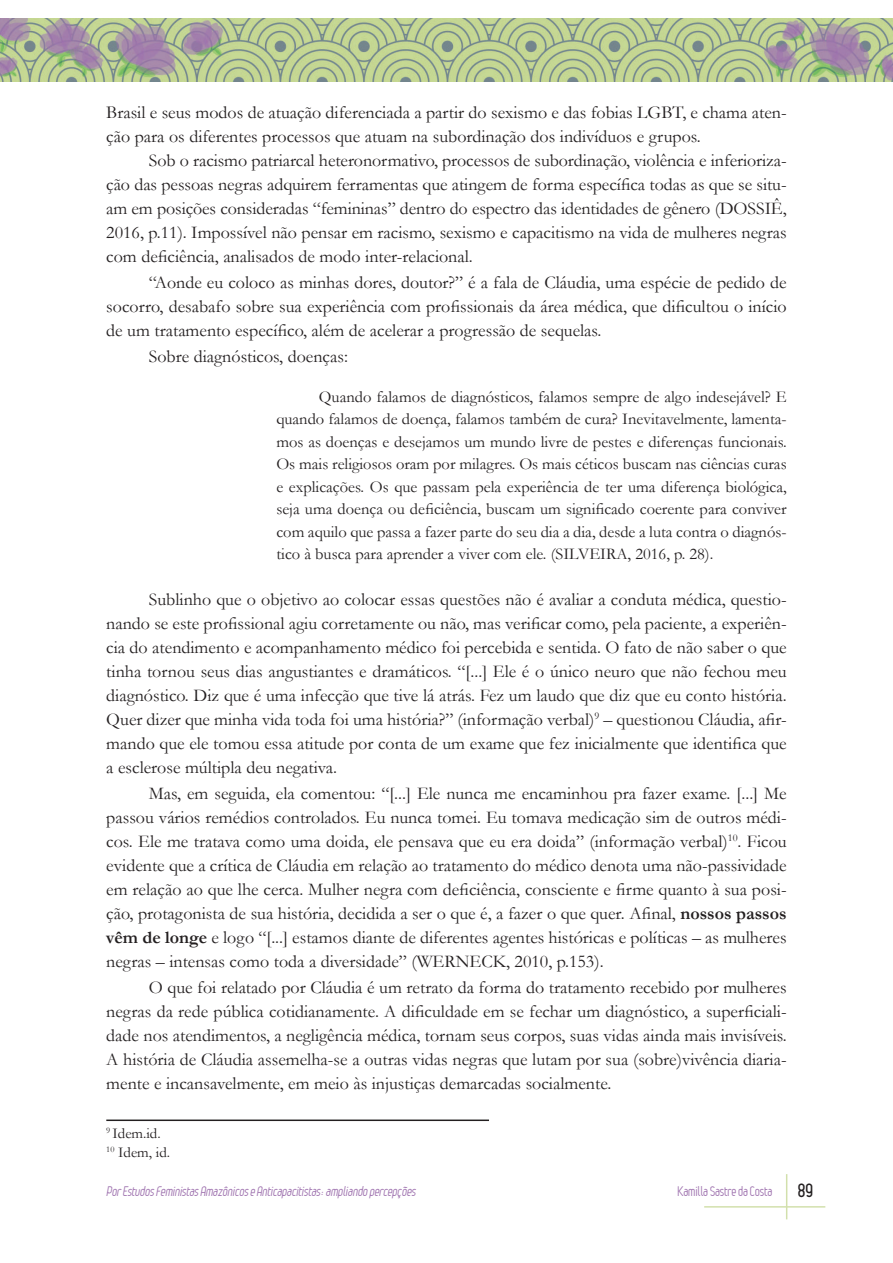
<style>
.page{position:relative;width:893px;height:1263px;background:#fff}
.page>*{position:absolute;margin:0;border:0;box-sizing:border-box;transform-origin:0 0}
.Texto{font:18px/24px "Garamond";color:#231f20;text-align:justify}
.t1{font:700 18px "Leger";color:#231f20}
.Citação{font:16.5px/22.5px "Garamond";color:#231f20;text-align:justify}
.Nota_rodapé{font:15px "Garamond";color:#231f20}
.t2{font:italic 13.5px "Leger";color:#9f73af}
.t3{font:13.5px "Leger";letter-spacing:-.01em;color:#9f73af}
.s1{font-weight:700}
</style>
<div class="page">
<hr style="left:786px;top:1174px;width:1px;height:45px;background:#d2e0ac">
<hr style="left:704px;top:1206px;width:121px;height:1px;background:#d2e0ac">
<img style="left:0;top:18px;width:893px;height:64px">
<hr style="left:106px;top:1119px;width:383px;height:2px;background:#231f20">
<p class="Texto" style="left:106px;top:100px;width:682px">Brasil e seus modos de atuação diferenciada a partir do sexismo e das fobias LGBT, e chama aten&shy;ção para os diferentes processos que atuam na subordinação dos indivíduos e grupos.</p>
<p class="Texto" style="left:106px;top:148px;width:682px;text-indent:43px">Sob o racismo patriarcal heteronormativo, processos de subordinação, violência e inferioriza&shy;ção das pessoas negras adquirem ferramentas que atingem de forma específica todas as que se situ&shy;am em posições consideradas “femininas” dentro do espectro das identidades de gênero (DOSSIÊ, 2016, p.11). Impossível não pensar em racismo, sexismo e capacitismo na vida de mulheres negras com deficiência, analisados de modo inter-relacional.</p>
<p class="Texto" style="left:106px;top:270px;width:682px;text-indent:43px">“Aonde eu coloco as minhas dores, doutor?” é a fala de Cláudia, uma espécie de pedido de socorro, desabafo sobre sua experiência com profissionais da área médica, que dificultou o início de um tratamento específico, além de acelerar a progressão de sequelas.</p>
<p class="Texto" style="left:149px;top:344px;width:201px">Sobre diagnósticos, doenças:</p>
<p class="Citação" style="left:276px;top:385px;width:512px;text-indent:43px">Quando falamos de diagnósticos, falamos sempre de algo indesejável? E quando falamos de doença, falamos também de cura? Inevitavelmente, lamenta&shy;mos as doenças e desejamos um mundo livre de pestes e diferenças funcionais.<br>Os mais religiosos oram por milagres. Os mais céticos buscam nas ciências curas e explicações. Os que passam pela experiência de ter uma diferença biológica, seja uma doença ou deficiência, buscam um significado coerente para conviver com aquilo que passa a fazer parte do seu dia a dia, desde a luta contra o diagnós&shy;tico à busca para aprender a viver com ele. (SILVEIRA, 2016, p. 28).</p>
<p class="Texto" style="left:106px;top:586px;width:682px;text-indent:43px">Sublinho que o objetivo ao colocar essas questões não é avaliar a conduta médica, questio&shy;nando se este profissional agiu corretamente ou não, mas verificar como, pela paciente, a experiên&shy;cia do atendimento e acompanhamento médico foi percebida e sentida. O fato de não saber o que tinha tornou seus dias angustiantes e dramáticos. “[...] Ele é o único neuro que não fechou meu diagnóstico. Diz que é uma infecção que tive lá atrás. Fez um laudo que diz que eu conto história.<br>Quer dizer que minha vida toda foi uma história?” (informação verbal)<sup>9</sup> – questionou Cláudia, afir&shy;mando que ele tomou essa atitude por conta de um exame que fez inicialmente que identifica que a esclerose múltipla deu negativa.</p>
<p class="Texto" style="left:106px;top:781px;width:682px;text-indent:43px">Mas, em seguida, ela comentou: “[...] Ele nunca me encaminhou pra fazer exame. [...] Me passou vários remédios controlados. Eu nunca tomei. Eu tomava medicação sim de outros médi&shy;cos. Ele me tratava como uma doida, ele pensava que eu era doida” (informação verbal)<sup>10</sup>. Ficou evidente que a crítica de Cláudia em relação ao tratamento do médico denota uma não-passividade em relação ao que lhe cerca. Mulher negra com deficiência, consciente e firme quanto à sua posi&shy;ção, protagonista de sua história, decidida a ser o que é, a fazer o que quer. Afinal, <span class="s1">nossos passos vêm de longe</span> e logo “[...] estamos diante de diferentes agentes históricas e políticas – as mulheres negras – intensas como toda a diversidade” (WERNECK, 2010, p.153).</p>
<p class="Texto" style="left:106px;top:975px;width:682px;text-indent:43px">O que foi relatado por Cláudia é um retrato da forma do tratamento recebido por mulheres negras da rede pública cotidianamente. A dificuldade em se fechar um diagnóstico, a superficiali&shy;dade nos atendimentos, a negligência médica, tornam seus corpos, suas vidas ainda mais invisíveis.<br>A história de Cláudia assemelha-se a outras vidas negras que lutam por sua (sobre)vivência diaria&shy;mente e incansavelmente, em meio às injustiças demarcadas socialmente.</p>
<p class="Nota_rodapé" style="left:106px;top:1123px;width:56px"><sup>9</sup> Idem.id.</p>
<p class="Nota_rodapé" style="left:106px;top:1142px;width:65px"><sup>10</sup> Idem, id.</p>
<p class="t2" style="left:106px;top:1183px;width:313px">PorEstudosFeministasAmazônicoseAnticapacitistas:ampliandopercepções</p>
<p class="t3" style="left:677px;top:1183px;width:97px">Kamilla Sastre da Costa</p>
<p class="t1" style="left:798px;top:1180px;width:17px">89</p>
</div>
